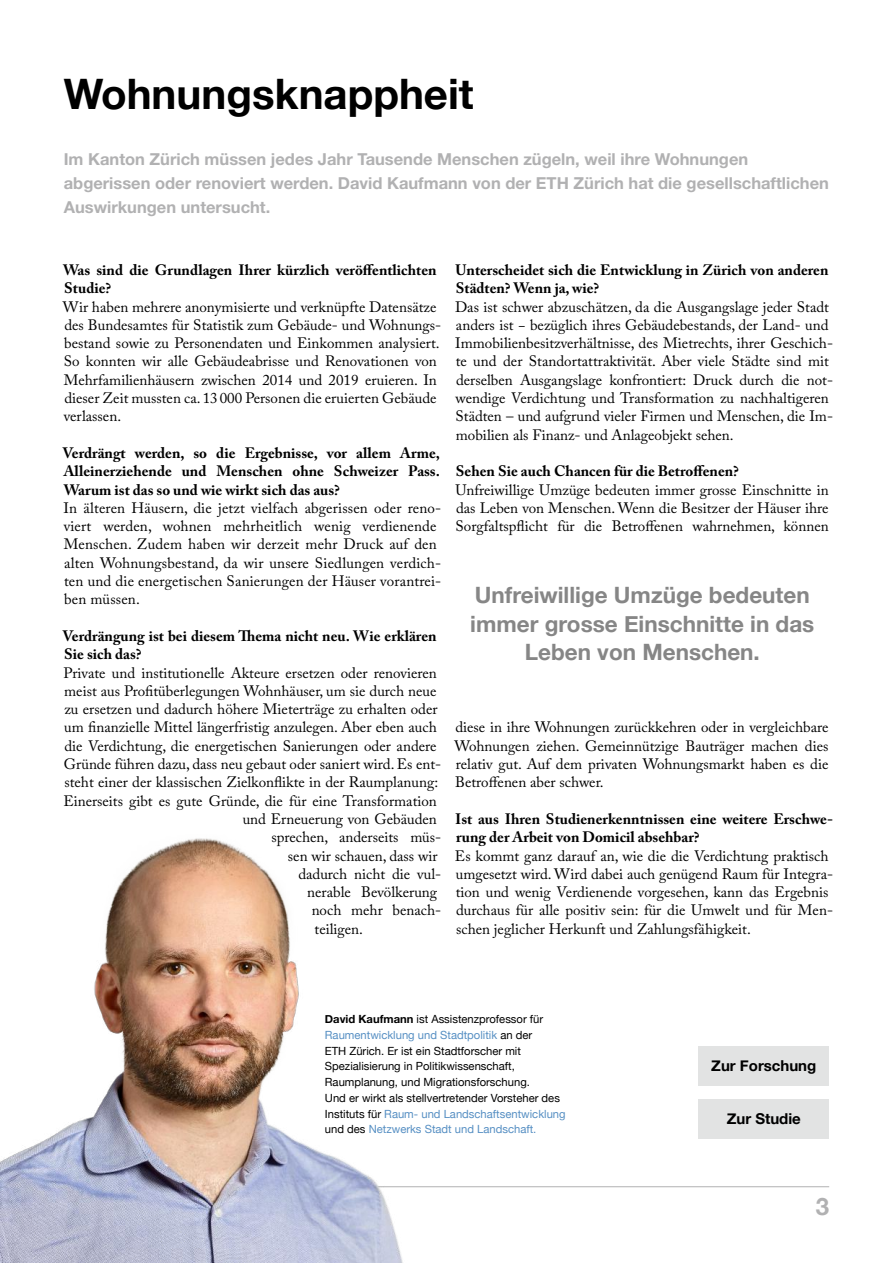
<style>
.page{position:relative;width:893px;height:1263px;background:#fff}
.page>*{position:absolute;margin:0;border:0;box-sizing:border-box;transform-origin:0 0}
.t1{font:700 42px "Helvetica Neue";color:#000}
.t2{font:700 24px "Helvetica Neue";color:#b1b1b2}
.t3{font:700 22.5px/28.5px "Helvetica Neue";color:#868686;text-align:center}
.t4{font:700 16.5px/24px "Helvetica Neue LT Std";color:#b1b1b2}
.t5{font:15px/18.3px "Adobe Caslon Pro";color:#000}
.t6{font:700 15px/18.3px "Adobe Caslon Pro";color:#000}
.t7{font:700 15px "Helvetica Neue";color:#000}
.t8{font:11.25px/15.8px "Helvetica Neue";color:#000}
.s1{font-weight:700}
.s2{color:#568fc3}
</style>
<div class="page">
<hr style="left:64px;top:1186px;width:765px;height:1px;background:#b1b1b2">
<img style="left:0;top:838px;width:411px;height:425px">
<div style="left:698px;top:1046px;width:131px;height:40px;background:#e2e3e3"></div>
<div style="left:698px;top:1098px;width:131px;height:40px;background:#e2e3e3"></div>
<h1 class="t1" style="left:64px;top:61px;width:411px">Wohnungsknappheit</h1>
<p class="t4" style="left:64px;top:147px;width:767px">Im Kanton Zürich müssen jedes Jahr Tausende Menschen zügeln, weil ihre Wohnungen abgerissen oder renoviert werden. David Kaufmann von der ETH Zürich hat die gesellschaftlichen<br>Auswirkungen untersucht.</p>
<p class="t6" style="left:63px;top:261px;width:375px">Was sind die Grundlagen Ihrer kürzlich veröffentlichten<br>Studie?</p>
<p class="t5" style="left:63px;top:297px;width:380px">Wir haben mehrere anonymisierte und verknüpfte Datensätze des Bundesamtes für Statistik zum Gebäude- und Wohnungs&shy;bestand sowie zu Personendaten und Einkommen analysiert.<br>So konnten wir alle Gebäudeabrisse und Renovationen von Mehrfamilienhäusern zwischen 2014 und 2019 eruieren. In dieser Zeit mussten ca. 13000 Personen die eruierten Gebäude verlassen.</p>
<p class="t6" style="left:63px;top:444px;width:379px;text-align:justify">Verdrängt werden, so die Ergebnisse, vor allem Arme, Alleinerziehende und Menschen ohne Schweizer Pass.<br>Warum ist das so und wie wirkt sich das aus?</p>
<p class="t5" style="left:64px;top:498px;width:379px">In älteren Häusern, die jetzt vielfach abgerissen oder reno&shy;viert werden, wohnen mehrheitlich wenig verdienende Menschen. Zudem haben wir derzeit mehr Druck auf den alten Wohnungsbestand, da wir unsere Siedlungen verdich&shy;ten und die energetischen Sanierungen der Häuser vorantrei&shy;ben müssen.</p>
<p class="t6" style="left:63px;top:627px;width:375px">Verdrängung ist bei diesem Thema nicht neu. Wie erklären<br>Sie sich das?</p>
<p class="t5" style="left:64px;top:663px;width:375px">Private und institutionelle Akteure ersetzen oder renovieren</p>
<p class="t5" style="left:64px;top:681px;width:374px">meist aus Profitüberlegungen Wohnhäuser, um sie durch neue</p>
<p class="t5" style="left:64px;top:700px;width:375px">zu ersetzen und dadurch höhere Mieterträge zu erhalten oder</p>
<p class="t5" style="left:64px;top:718px;width:374px">um finanzielle Mittel längerfristig anzulegen. Aber eben auch</p>
<p class="t5" style="left:64px;top:736px;width:374px">die Verdichtung, die energetischen Sanierungen oder andere</p>
<p class="t5" style="left:64px;top:755px;width:379px">Gründe führen dazu, dass neu gebaut oder saniert wird. Es ent-</p>
<p class="t5" style="left:64px;top:773px;width:375px">steht einer der klassischen Zielkonflikte in der Raumplanung:</p>
<p class="t5" style="left:63px;top:791px;width:375px">Einerseits gibt es gute Gründe, die für eine Transformation</p>
<p class="t5" style="left:243px;top:810px;width:196px">und Erneuerung von Gebäuden</p>
<p class="t5" style="left:271px;top:828px;width:171px">sprechen, anderseits müs-</p>
<p class="t5" style="left:288px;top:846px;width:151px">sen wir schauen, dass wir</p>
<p class="t5" style="left:298px;top:864px;width:144px">dadurch nicht die vul-</p>
<p class="t5" style="left:307px;top:883px;width:132px">nerable Bevölkerung</p>
<p class="t5" style="left:312px;top:901px;width:131px">noch mehr benach-</p>
<p class="t5" style="left:315px;top:919px;width:50px">teiligen.</p>
<p class="t6" style="left:456px;top:261px;width:374px">Unterscheidet sich die Entwicklung in Zürich von anderen<br>Städten? Wenn ja, wie?</p>
<p class="t5" style="left:455px;top:297px;width:380px">Das ist schwer abzuschätzen, da die Ausgangslage jeder Stadt anders ist − bezüglich ihres Gebäudebestands, der Land- und Immobilienbesitzverhältnisse, des Mietrechts, ihrer Geschich&shy;te und der Standortattraktivität. Aber viele Städte sind mit derselben Ausgangslage konfrontiert: Druck durch die not&shy;wendige Verdichtung und Transformation zu nachhaltigeren Städten – und aufgrund vieler Firmen und Menschen, die Im&shy;mobilien als Finanz- und Anlageobjekt sehen.</p>
<p class="t6" style="left:456px;top:462px;width:285px">Sehen Sie auch Chancen für die Betroffenen?</p>
<p class="t5" style="left:455px;top:480px;width:375px;text-align:justify">Unfreiwillige Umzüge bedeuten immer grosse Einschnitte in das Leben von Menschen. Wenn die Besitzer der Häuser ihre Sorgfaltspflicht für die Betroffenen wahrnehmen, können</p>
<h3 class="t3" style="left:470px;top:582px;width:346px">Unfreiwillige Umzüge bedeuten immer grosse Einschnitte in das<br>Leben von Menschen.</h3>
<p class="t5" style="left:455px;top:718px;width:375px;text-align:justify">diese in ihre Wohnungen zurückkehren oder in vergleichbare Wohnungen ziehen. Gemeinnützige Bauträger machen dies relativ gut. Auf dem privaten Wohnungsmarkt haben es die Betroffenen aber schwer.</p>
<p class="t6" style="left:455px;top:810px;width:379px">Ist aus Ihren Studienerkenntnissen eine weitere Erschwe&shy;rung der Arbeit von Domicil absehbar?</p>
<p class="t5" style="left:455px;top:846px;width:380px">Es kommt ganz darauf an, wie die die Verdichtung praktisch umgesetzt wird. Wird dabei auch genügend Raum für Integra&shy;tion und wenig Verdienende vorgesehen, kann das Ergebnis durchaus für alle positiv sein: für die Umwelt und für Men&shy;schen jeglicher Herkunft und Zahlungsfähigkeit.</p>
<p class="t8" style="left:325px;top:1012px;width:242px"><span class="s1">David Kaufmann</span> ist Assistenzprofessor für <span class="s2">Raumentwicklung und Stadtpolitik</span> an der<br>ETH Zürich. Er ist ein Stadtforscher mit Spezialisierung in Politikwissenschaft, Raumplanung, und Migrationsforschung.<br>Und er wirkt als stellvertretender Vorsteher des Instituts für <span class="s2">Raum- und Landschaftsentwicklung </span>und des <span class="s2">Netzwerks Stadt und Landschaft.</span></p>
<p class="t7" style="left:711px;top:1054px;width:107px">Zur Forschung</p>
<p class="t7" style="left:727px;top:1106px;width:76px">Zur Studie</p>
<h2 class="t2" style="left:816px;top:1188px;width:15px">3</h2>
</div>
